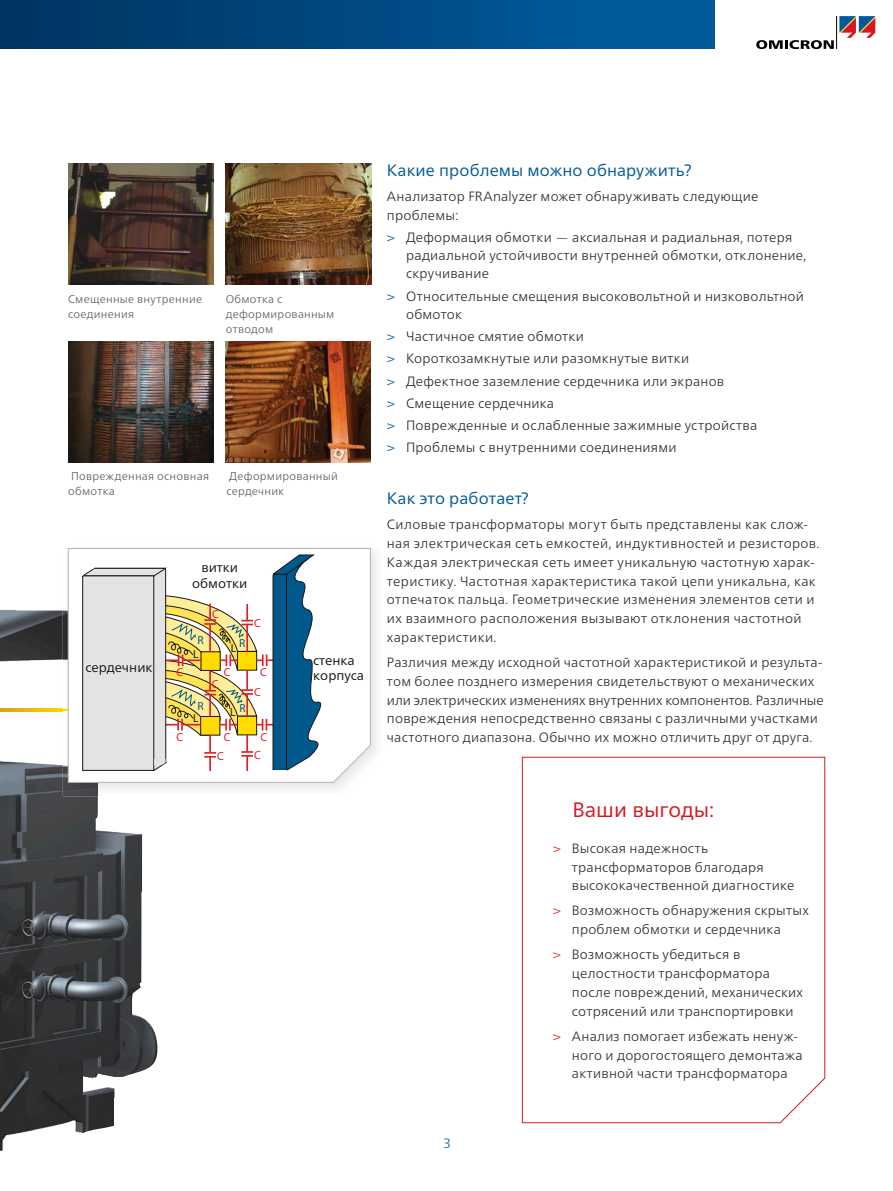
<style>
.page{position:relative;width:893px;height:1191px;background:#fff}
.page>*{position:absolute;margin:0;border:0;box-sizing:border-box;transform-origin:0 0}
.t1{font:21px "Frutiger Neue LTW1 G";color:#d61820}
.t2{font:16.5px "Frutiger Neue LTW1 G";letter-spacing:.005em;color:#00599a}
.t3{font:300 13.5px/18.8px "Frutiger Neue LTW1 G";letter-spacing:.02em;color:#282829}
.t4{font:300 13.5px "Frutiger Neue LTW1 G";color:#00599a}
.t5{font:13.35px/15px "Frutiger Neue LTW1 G";color:#19171a}
.t6{font:11.55px "Myriad";color:#e01e25}
.t7{font:11.55px "Myriad";color:#00588c}
.t8{font:11.55px "Myriad";color:#19171a}
.t9{font:300 11.25px/15px "Frutiger Neue LTW1 G";letter-spacing:.025em;color:#57595b}
.s1{font-size:14.25px;color:#005e9d}
.s2{font-size:14.25px;color:#d82c25}
</style>
<div class="page">
<svg style="left:756px;top:16px;width:119px;height:33px"></svg>
<div style="left:0;top:0;width:714px;height:49px;background:linear-gradient(to right,#003463,#005ea0)"></div>
<img style="left:0;top:610px;width:157px;height:540px">
<svg style="left:0;top:709px;width:63px;height:2px"></svg>
<img style="left:226px;top:164px;width:145px;height:120px">
<img style="left:68px;top:164px;width:146px;height:120px">
<img style="left:226px;top:342px;width:145px;height:120px">
<img style="left:68px;top:342px;width:145px;height:120px">
<img style="left:98px;top:550px;width:280px;height:246px">
<img style="left:63px;top:610px;width:35px;height:186px">
<svg style="left:67px;top:548px;width:304px;height:235px"></svg>
<svg style="left:522px;top:757px;width:303px;height:366px"></svg>
<p class="t9" style="left:68px;top:291px;width:135px">Смещенные внутренние соединения</p>
<p class="t9" style="left:226px;top:291px;width:110px">Обмотка с деформированным отводом</p>
<p class="t9" style="left:68px;top:468px;width:142px">Поврежденная основная обмотка</p>
<p class="t9" style="left:226px;top:468px;width:113px">Деформированный сердечник</p>
<p class="t5" style="left:85px;top:660px;width:69px">сердечник</p>
<p class="t5" style="left:192px;top:559px;width:57px;line-height:15.9px;text-align:center">витки обмотки</p>
<p class="t7" style="left:198px;top:634px;width:8px">R</p>
<p class="t8" style="left:193px;top:648px;width:7px">L</p>
<p class="t6" style="left:212px;top:608px;width:8px">C</p>
<p class="t7" style="left:239px;top:637px;width:8px">R</p>
<p class="t8" style="left:231px;top:642px;width:7px">L</p>
<p class="t6" style="left:177px;top:666px;width:8px">C</p>
<p class="t6" style="left:224px;top:666px;width:8px">C</p>
<p class="t7" style="left:198px;top:700px;width:8px">R</p>
<p class="t8" style="left:193px;top:713px;width:7px">L</p>
<p class="t6" style="left:212px;top:679px;width:8px">C</p>
<p class="t7" style="left:240px;top:702px;width:8px">R</p>
<p class="t8" style="left:230px;top:706px;width:7px">L</p>
<p class="t6" style="left:177px;top:731px;width:8px">C</p>
<p class="t6" style="left:224px;top:732px;width:8px">C</p>
<p class="t6" style="left:217px;top:750px;width:8px">C</p>
<p class="t6" style="left:254px;top:617px;width:8px">C</p>
<p class="t6" style="left:260px;top:666px;width:8px">C</p>
<p class="t6" style="left:254px;top:686px;width:8px">C</p>
<p class="t6" style="left:260px;top:732px;width:8px">C</p>
<p class="t6" style="left:254px;top:749px;width:8px">C</p>
<p class="t5" style="left:313px;top:653px;width:52px">стенка корпуса</p>
<p class="t2" style="left:387px;top:160px;width:306px">Какие проблемы можно обнаружить?</p>
<p class="t3" style="left:387px;top:187px;width:373px">Анализатор FRAnalyzer может обнаруживать следующие проблемы:</p>
<p class="t3" style="left:406px;top:229px;width:402px;line-height:18px;text-indent:-19px"><span class="s1">&gt;</span> Деформация обмотки — аксиальная и радиальная, потеря радиальной устойчивости внутренней обмотки, отклонение, скручивание</p>
<p class="t3" style="left:406px;top:287px;width:399px;line-height:18px;text-indent:-19px"><span class="s1">&gt;</span> Относительные смещения высоковольтной и низковольтной обмоток</p>
<p class="t3" style="left:387px;top:325px;width:372px;line-height:22.2px"><span class="s1">&gt;</span> Частичное смятие обмотки<br><span class="s1">&gt;</span> Короткозамкнутые или разомкнутые витки<br><span class="s1">&gt;</span> Дефектное заземление сердечника или экранов<br><span class="s1">&gt;</span> Смещение сердечника<br><span class="s1">&gt;</span> Поврежденные и ослабленные зажимные устройства <span class="s1">&gt;</span> Проблемы с внутренними соединениями</p>
<p class="t2" style="left:387px;top:488px;width:143px">Как это работает?</p>
<p class="t3" style="left:387px;top:515px;width:434px">Силовые трансформаторы могут быть представлены как слож&shy;ная электрическая сеть емкостей, индуктивностей и резисторов.<br>Каждая электрическая сеть имеет уникальную частотную харак&shy;теристику. Частотная характеристика такой цепи уникальна, как отпечаток пальца. Геометрические изменения элементов сети и их взаимного расположения вызывают отклонения частотной характеристики.</p>
<p class="t3" style="left:387px;top:653px;width:438px">Различия между исходной частотной характеристикой и результа&shy;том более позднего измерения свидетельствуют о механических или электрических изменениях внутренних компонентов. Различные повреждения непосредственно связаны с различными участками частотного диапазона. Обычно их можно отличить друг от друга.</p>
<p class="t4" style="left:443px;top:1135px;width:9px">3</p>
<h1 class="t1" style="left:572px;top:796px;width:144px">Ваши выгоды:</h1>
<p class="t3" style="left:572px;top:838px;width:224px;text-indent:-19px"><span class="s2">&gt;</span> Высокая надежность трансформаторов благодаря высококачественной диагностике</p>
<p class="t3" style="left:572px;top:901px;width:239px;text-indent:-19px"><span class="s2">&gt;</span> Возможность обнаружения скрытых проблем обмотки и сердечника</p>
<p class="t3" style="left:572px;top:945px;width:233px;text-indent:-19px"><span class="s2">&gt;</span> Возможность убедиться в целостности трансформатора после повреждений, механических сотрясений или транспортировки</p>
<p class="t3" style="left:572px;top:1026px;width:232px;text-indent:-19px"><span class="s2">&gt;</span> Анализ помогает избежать ненуж&shy;ного и дорогостоящего демонтажа активной части трансформатора</p>
</div>
